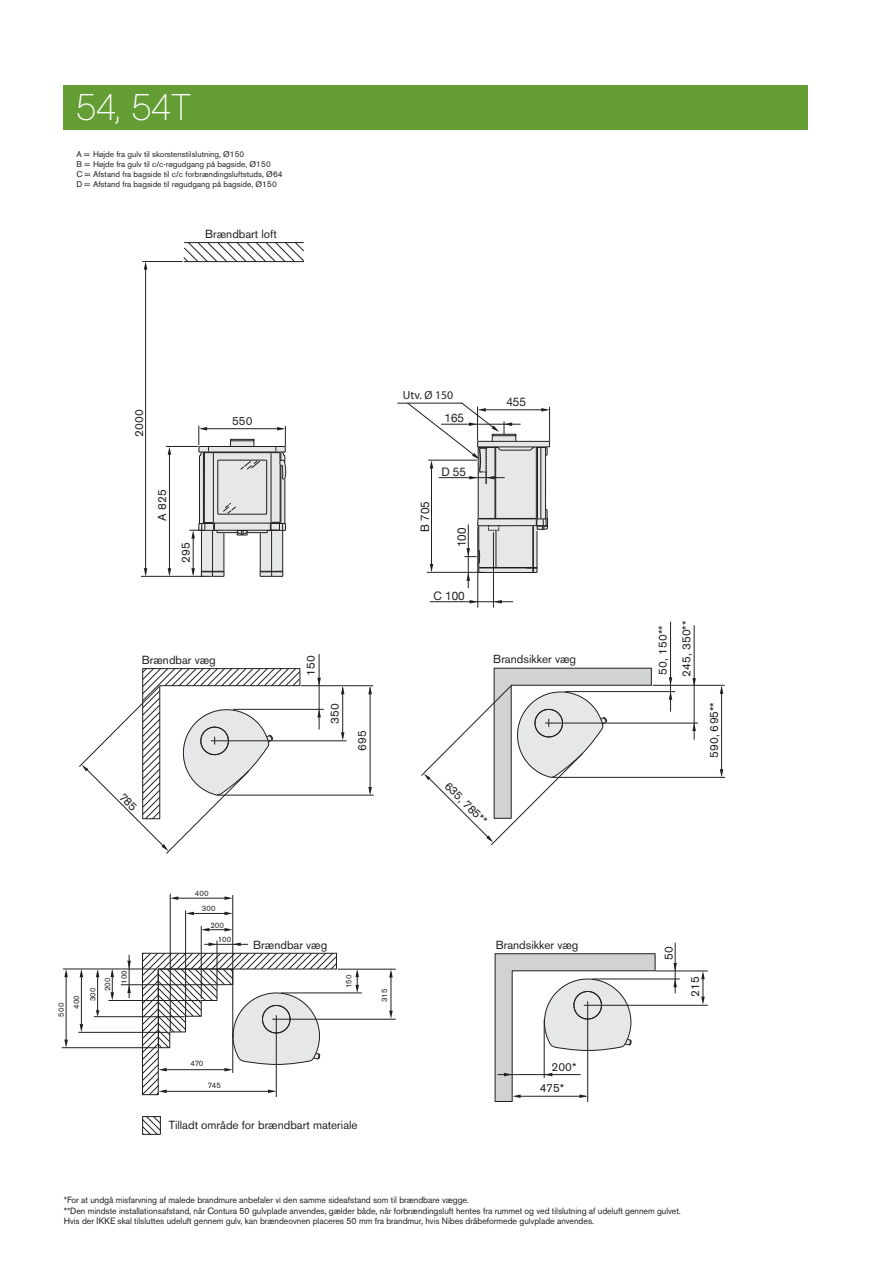
<style>
.page{position:relative;width:893px;height:1263px;background:#fff}
.page>*{position:absolute;margin:0;border:0;box-sizing:border-box;transform-origin:0 0}
.t1{font:37.5px "Chalet Paris Nineteen Sixty";color:#fff}
.t2{font:11.7px/21.6px "Akzidenz Grotesk BE";color:#231f20}
.t3{font:11.7px "Helvetica Neue";color:#231f20}
.t4{font:9px/10.8px "Akzidenz Grotesk BE";letter-spacing:-.005em;color:#231f20}
.t5{font:8.25px/9.9px "Akzidenz Grotesk BE";color:#231f20}
.t6{font:7.8px "Akzidenz Grotesk BE";color:#231f20}
.s1{font-family:"Helvetica"}
</style>
<div class="page">
<div style="left:64px;top:85px;width:744px;height:45px;background:#639d34"></div>
<hr style="left:468px;top:525px;width:1px;height:63px;background:#231f20">
<hr style="left:430px;top:601px;width:83px;height:1px;background:#231f20">
<svg style="left:470px;top:600px;width:7px;height:3px"></svg>
<svg style="left:494px;top:600px;width:8px;height:3px"></svg>
<hr style="left:477px;top:527px;width:1px;height:80px;background:#231f20">
<hr style="left:493px;top:532px;width:1px;height:75px;background:#231f20">
<svg style="left:408px;top:403px;width:142px;height:178px"></svg>
<hr style="left:398px;top:403px;width:64px;height:1px;background:#231f20">
<hr style="left:169px;top:453px;width:1px;height:121px;background:#231f20">
<svg style="left:168px;top:568px;width:3px;height:8px"></svg>
<svg style="left:168px;top:447px;width:3px;height:8px"></svg>
<hr style="left:141px;top:576px;width:63px;height:1px;background:#231f20">
<hr style="left:166px;top:446px;width:32px;height:1px;background:#231f20">
<svg style="left:190px;top:426px;width:97px;height:151px"></svg>
<hr style="left:145px;top:266px;width:1px;height:308px;background:#231f20">
<svg style="left:144px;top:568px;width:3px;height:8px"></svg>
<hr style="left:143px;top:261px;width:39px;height:1px;background:#231f20">
<svg style="left:144px;top:262px;width:3px;height:8px"></svg>
<svg style="left:184px;top:243px;width:120px;height:18px"></svg>
<hr style="left:184px;top:242px;width:120px;height:1px;background:#231f20">
<hr style="left:184px;top:261px;width:120px;height:1px;background:#231f20">
<hr style="left:342px;top:687px;width:1px;height:51px;background:#231f20">
<hr style="left:319px;top:654px;width:1px;height:75px;background:#231f20">
<hr style="left:233px;top:709px;width:91px;height:1px;background:#231f20">
<hr style="left:211px;top:740px;width:136px;height:1px;background:#231f20">
<hr style="left:217px;top:795px;width:157px;height:1px;background:#231f20">
<hr style="left:301px;top:685px;width:72px;height:1px;background:#231f20">
<svg style="left:341px;top:686px;width:3px;height:8px"></svg>
<svg style="left:341px;top:732px;width:3px;height:8px"></svg>
<hr style="left:370px;top:687px;width:1px;height:106px;background:#231f20">
<svg style="left:368px;top:686px;width:4px;height:8px"></svg>
<svg style="left:368px;top:787px;width:4px;height:8px"></svg>
<svg style="left:317px;top:709px;width:4px;height:8px"></svg>
<svg style="left:317px;top:678px;width:4px;height:8px"></svg>
<hr style="left:391px;top:973px;width:1px;height:42px;background:#231f20">
<hr style="left:281px;top:993px;width:81px;height:1px;background:#231f20">
<hr style="left:272px;top:1019px;width:124px;height:1px;background:#231f20">
<hr style="left:338px;top:969px;width:58px;height:1px;background:#231f20">
<svg style="left:389px;top:969px;width:4px;height:8px"></svg>
<svg style="left:389px;top:1010px;width:4px;height:9px"></svg>
<svg style="left:142px;top:953px;width:195px;height:142px"></svg>
<svg style="left:355px;top:969px;width:4px;height:24px"></svg>
<hr style="left:276px;top:1015px;width:1px;height:82px;background:#231f20">
<hr style="left:63px;top:969px;width:94px;height:1px;background:#231f20">
<hr style="left:109px;top:1000px;width:91px;height:1px;background:#231f20">
<hr style="left:121px;top:984px;width:95px;height:1px;background:#231f20">
<hr style="left:94px;top:1016px;width:90px;height:1px;background:#231f20">
<hr style="left:79px;top:1032px;width:89px;height:1px;background:#231f20">
<hr style="left:62px;top:1047px;width:95px;height:1px;background:#231f20">
<hr style="left:97px;top:973px;width:1px;height:40px;background:#231f20">
<svg style="left:96px;top:969px;width:3px;height:8px"></svg>
<svg style="left:96px;top:1010px;width:3px;height:7px"></svg>
<hr style="left:81px;top:973px;width:1px;height:55px;background:#231f20">
<svg style="left:80px;top:969px;width:3px;height:8px"></svg>
<svg style="left:80px;top:1024px;width:3px;height:8px"></svg>
<hr style="left:66px;top:973px;width:1px;height:71px;background:#231f20">
<svg style="left:64px;top:969px;width:4px;height:8px"></svg>
<svg style="left:64px;top:1040px;width:4px;height:8px"></svg>
<svg style="left:144px;top:1118px;width:15px;height:14px"></svg>
<div style="left:142px;top:1116px;width:19px;height:18px;border:1px solid #231f20"></div>
<hr style="left:232px;top:895px;width:1px;height:142px;background:#231f20">
<hr style="left:217px;top:941px;width:1px;height:43px;background:#231f20">
<hr style="left:201px;top:926px;width:1px;height:72px;background:#231f20">
<hr style="left:185px;top:911px;width:1px;height:104px;background:#231f20">
<hr style="left:170px;top:894px;width:1px;height:137px;background:#231f20">
<hr style="left:204px;top:944px;width:44px;height:1px;background:#231f20">
<svg style="left:208px;top:942px;width:9px;height:4px"></svg>
<svg style="left:233px;top:942px;width:8px;height:4px"></svg>
<svg style="left:201px;top:928px;width:32px;height:3px"></svg>
<hr style="left:190px;top:913px;width:39px;height:1px;background:#231f20">
<svg style="left:225px;top:912px;width:8px;height:3px"></svg>
<svg style="left:186px;top:912px;width:8px;height:3px"></svg>
<hr style="left:174px;top:898px;width:55px;height:1px;background:#231f20">
<svg style="left:225px;top:896px;width:8px;height:4px"></svg>
<svg style="left:170px;top:896px;width:8px;height:4px"></svg>
<svg style="left:110px;top:969px;width:4px;height:31px"></svg>
<hr style="left:129px;top:955px;width:1px;height:43px;background:#231f20">
<svg style="left:127px;top:985px;width:4px;height:8px"></svg>
<svg style="left:127px;top:961px;width:4px;height:8px"></svg>
<hr style="left:675px;top:943px;width:1px;height:50px;background:#231f20">
<hr style="left:592px;top:979px;width:88px;height:1px;background:#231f20">
<hr style="left:584px;top:1005px;width:124px;height:1px;background:#231f20">
<hr style="left:656px;top:971px;width:52px;height:1px;background:#231f20">
<svg style="left:701px;top:971px;width:4px;height:34px"></svg>
<svg style="left:495px;top:953px;width:161px;height:149px"></svg>
<svg style="left:673px;top:979px;width:4px;height:8px"></svg>
<svg style="left:673px;top:963px;width:4px;height:8px"></svg>
<hr style="left:587px;top:1002px;width:1px;height:100px;background:#231f20">
<hr style="left:694px;top:625px;width:1px;height:115px;background:#231f20">
<hr style="left:670px;top:622px;width:1px;height:90px;background:#231f20">
<hr style="left:565px;top:691px;width:110px;height:1px;background:#231f20">
<hr style="left:545px;top:723px;width:153px;height:1px;background:#231f20">
<hr style="left:552px;top:777px;width:173px;height:1px;background:#231f20">
<hr style="left:653px;top:685px;width:72px;height:1px;background:#231f20">
<svg style="left:421px;top:668px;width:231px;height:177px"></svg>
<svg style="left:692px;top:723px;width:4px;height:8px"></svg>
<svg style="left:692px;top:678px;width:4px;height:8px"></svg>
<hr style="left:721px;top:687px;width:1px;height:88px;background:#231f20">
<svg style="left:720px;top:686px;width:3px;height:8px"></svg>
<svg style="left:720px;top:769px;width:3px;height:8px"></svg>
<svg style="left:669px;top:691px;width:3px;height:9px"></svg>
<svg style="left:669px;top:677px;width:3px;height:8px"></svg>
<svg style="left:79px;top:668px;width:221px;height:186px"></svg>
<h1 class="t1" style="left:77px;top:86px;width:116px">54, 54T</h1>
<p class="t5" style="left:77px;top:149px;width:208px">A = Højde fra gulv til skorstenstilslutning, Ø150<br>B = Højde fra gulv til c/c-røgudgang på bagside, Ø150<br>C = Afstand fra bagside til c/c forbrændingsluftstuds, Ø64<br>D = Afstand fra bagside til røgudgang på bagside, Ø150</p>
<p class="t2" style="left:205px;top:223px;width:73px">Brændbart loft</p>
<p class="t2" style="left:128px;top:437px;width:29px;rotate:-90deg">2000</p>
<p class="t2" style="left:151px;top:521px;width:33px;rotate:-90deg">A 825</p>
<p class="t2" style="left:175px;top:563px;width:22px;rotate:-90deg">295</p>
<p class="t2" style="left:232px;top:410px;width:22px">550</p>
<p class="t2" style="left:142px;top:649px;width:76px">Brændbar væg</p>
<p class="t2" style="left:300px;top:676px;width:22px;rotate:-90deg">150</p>
<p class="t2" style="left:324px;top:724px;width:22px;rotate:-90deg">350</p>
<p class="t2" style="left:351px;top:751px;width:22px;rotate:-90deg">695</p>
<p class="t2" style="left:403px;top:384px;width:52px">Utv. Ø 150</p>
<p class="t3" style="left:444px;top:410px;width:21px">165</p>
<p class="t3" style="left:418px;top:532px;width:32px;rotate:-90deg"><span class="s1">B</span> 705</p>
<p class="t3" style="left:441px;top:465px;width:26px">D 55</p>
<p class="t3" style="left:455px;top:547px;width:21px;rotate:-90deg">100</p>
<p class="t3" style="left:433px;top:589px;width:33px">C 100</p>
<p class="t3" style="left:506px;top:394px;width:21px">455</p>
<p class="t2" style="left:493px;top:648px;width:84px">Brandsikker væg</p>
<p class="t2" style="left:454px;top:776px;width:56px;rotate:45deg">635, 785**</p>
<p class="t2" style="left:651px;top:676px;width:57px;line-height:23.4px;rotate:-90deg">50, 150**<br>245, 350**</p>
<p class="t2" style="left:703px;top:758px;width:58px;rotate:-90deg">590, 695**</p>
<p class="t6" style="left:57px;top:1016px;width:15px;rotate:-90deg">500</p>
<p class="t6" style="left:72px;top:1009px;width:15px;rotate:-90deg">400</p>
<p class="t6" style="left:88px;top:1001px;width:15px;rotate:-90deg">300</p>
<p class="t6" style="left:103px;top:991px;width:15px;rotate:-90deg">200</p>
<p class="t6" style="left:120px;top:984px;width:15px;rotate:-90deg">100</p>
<p class="t6" style="left:195px;top:889px;width:15px">400</p>
<p class="t6" style="left:202px;top:904px;width:15px">300</p>
<p class="t6" style="left:210px;top:920px;width:15px">200</p>
<p class="t6" style="left:218px;top:935px;width:15px">100</p>
<p class="t2" style="left:253px;top:934px;width:76px">Brændbar væg</p>
<p class="t6" style="left:344px;top:988px;width:15px;rotate:-90deg">150</p>
<p class="t6" style="left:190px;top:1058px;width:14px">470</p>
<p class="t6" style="left:208px;top:1080px;width:14px">745</p>
<p class="t2" style="left:169px;top:1114px;width:190px">Tilladt område for brændbart materiale</p>
<p class="t6" style="left:380px;top:1002px;width:15px;rotate:-90deg">315</p>
<p class="t2" style="left:496px;top:934px;width:84px">Brandsikker væg</p>
<p class="t2" style="left:540px;top:1056px;width:38px;text-indent:12px">200*<br>475*</p>
<p class="t2" style="left:658px;top:959px;width:15px;rotate:-90deg">50</p>
<p class="t2" style="left:684px;top:997px;width:22px;rotate:-90deg">215</p>
<p class="t4" style="left:64px;top:1194px;width:619px">*For at undgå misfarvning af malede brandmure anbefaler vi den samme sideafstand som til brændbare vægge.<br>**Den mindste installationsafstand, når Contura 50 gulvplade anvendes, gælder både, når forbrændingsluft hentes fra rummet og ved tilslutning af udeluft gennem gulvet.<br>Hvis der IKKE skal tilsluttes udeluft gennem gulv, kan brændeovnen placeres 50 mm fra brandmur, hvis Nibes dråbeformede gulvplade anvendes.</p>
</div>
